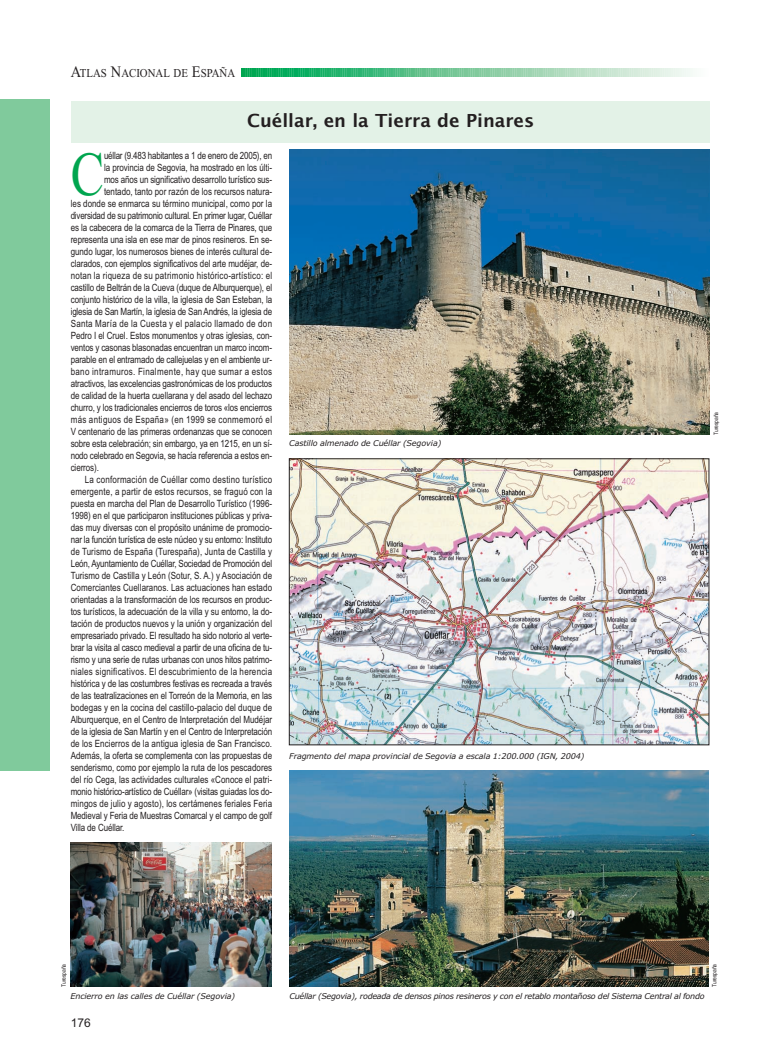
<style>
.page{position:relative;width:766px;height:1063px;background:#fff}
.page>*{position:absolute;margin:0;border:0;box-sizing:border-box;transform-origin:0 0}
.t1{font:62.4px "Times New Roman";color:#00a54f;scale:.8 1}
.t2{font:600 18px "Lucida Sans";color:#231f20}
.t3{font:12px "Times New Roman";color:#231f20;scale:.9 1}
.t4{font:12px "Arial";color:#231f20}
.t5{font:10px "Arial";letter-spacing:-.01em;color:#231f20;scale:.8 1}
.t6{font:10px "Arial";letter-spacing:.01em;color:#231f20;scale:.8 1}
.t7{font:10px "Arial";letter-spacing:.025em;color:#231f20;scale:.8 1}
.t8{font:10px "Arial";letter-spacing:.015em;color:#231f20;scale:.8 1}
.t9{font:10px "Arial";letter-spacing:.035em;color:#231f20;scale:.8 1}
.t10{font:10px "Arial";letter-spacing:.03em;color:#231f20;scale:.8 1}
.t11{font:10px "Arial";letter-spacing:.02em;color:#231f20;scale:.8 1}
.t12{font:10px "Arial";letter-spacing:.04em;color:#231f20;scale:.8 1}
.t13{font:italic 8px "Verdana";letter-spacing:-.015em;color:#231f20}
.t14{font:6px "Arial Narrow";letter-spacing:-.01em;color:#231f20}
.s1{font-size:16px}
</style>
<div class="page">
<svg style="left:241px;top:69px;width:452px;height:8px;background:#79cc9f"></svg>
<div style="left:0;top:99px;width:49px;height:671px;background:#80ca9c"></div>
<div style="left:72px;top:101px;width:637px;height:42px;background:#e3f2e7"></div>
<img style="left:289px;top:150px;width:419px;height:285px">
<img style="left:291px;top:461px;width:415px;height:282px">
<img style="left:289px;top:771px;width:419px;height:216px">
<img style="left:71px;top:843px;width:201px;height:144px">
<p class="t3" style="left:71px;top:69px;width:184px"><span class="s1">A</span>TLAS <span class="s1">N</span>ACIONAL DE <span class="s1">E</span>SPAÑA</p>
<h2 class="t2" style="left:247px;top:113px;width:288px">Cuéllar, en la Tierra de Pinares</h2>
<h1 class="t1" style="left:71px;top:151px;width:43px">C</h1>
<p class="t5" style="left:104px;top:152px;width:211px">uéllar (9.483 habitantes a 1 de enero de 2005), en</p>
<p class="t5" style="left:104px;top:164px;width:211px">la provincia de Segovia, ha mostrado en los últi-</p>
<p class="t5" style="left:104px;top:176px;width:211px">mos años un significativo desarrollo turístico sus-</p>
<p class="t5" style="left:104px;top:188px;width:211px">tentado, tanto por razón de los recursos natura-</p>
<p class="t5" style="left:71px;top:200px;width:253px">les donde se enmarca su término municipal, como por la</p>
<p class="t5" style="left:71px;top:212px;width:253px">diversidad de su patrimonio cultural. En primer lugar, Cuéllar</p>
<p class="t5" style="left:71px;top:224px;width:253px">es la cabecera de la comarca de la Tierra de Pinares, que</p>
<p class="t5" style="left:71px;top:236px;width:253px">representa una isla en ese mar de pinos resineros. En se-</p>
<p class="t5" style="left:71px;top:248px;width:253px">gundo lugar, los numerosos bienes de interés cultural de-</p>
<p class="t5" style="left:71px;top:260px;width:253px">clarados, con ejemplos significativos del arte mudéjar, de-</p>
<p class="t7" style="left:71px;top:272px;width:253px">notan la riqueza de su patrimonio histórico-artístico: el</p>
<p class="t5" style="left:71px;top:284px;width:253px">castillo de Beltrán de la Cueva (duque de Alburquerque), el</p>
<p class="t5" style="left:71px;top:296px;width:253px">conjunto histórico de la villa, la iglesia de San Esteban, la</p>
<p class="t5" style="left:71px;top:308px;width:253px">iglesia de San Martín, la iglesia de San Andrés, la iglesia de</p>
<p class="t9" style="left:71px;top:320px;width:253px">Santa María de la Cuesta y el palacio llamado de don</p>
<p class="t5" style="left:71px;top:332px;width:253px">Pedro I el Cruel. Estos monumentos y otras iglesias, con-</p>
<p class="t5" style="left:71px;top:344px;width:253px">ventos y casonas blasonadas encuentran un marco incom-</p>
<p class="t5" style="left:71px;top:356px;width:253px">parable en el entramado de callejuelas y en el ambiente ur-</p>
<p class="t12" style="left:71px;top:368px;width:253px">bano intramuros. Finalmente, hay que sumar a estos</p>
<p class="t5" style="left:71px;top:380px;width:253px">atractivos, las excelencias gastronómicas de los productos</p>
<p class="t5" style="left:71px;top:392px;width:253px">de calidad de la huerta cuellarana y del asado del lechazo</p>
<p class="t5" style="left:71px;top:404px;width:253px">churro, y los tradicionales encierros de toros «los encierros</p>
<p class="t9" style="left:71px;top:416px;width:253px">más antiguos de España» (en 1999 se conmemoró el</p>
<p class="t5" style="left:71px;top:428px;width:253px">V centenario de las primeras ordenanzas que se conocen</p>
<p class="t5" style="left:71px;top:440px;width:253px">sobre esta celebración; sin embargo, ya en 1215, en un sí-</p>
<p class="t5" style="left:71px;top:452px;width:253px">nodo celebrado en Segovia, se hacía referencia a estos en-</p>
<p class="t5" style="left:71px;top:464px;width:37px">cierros).</p>
<p class="t7" style="left:85px;top:476px;width:235px">La conformación de Cuéllar como destino turístico</p>
<p class="t11" style="left:71px;top:488px;width:253px">emergente, a partir de estos recursos, se fraguó con la</p>
<p class="t5" style="left:71px;top:500px;width:253px">puesta en marcha del Plan de Desarrollo Turístico (1996-</p>
<p class="t5" style="left:71px;top:512px;width:253px">1998) en el que participaron instituciones públicas y priva-</p>
<p class="t5" style="left:71px;top:524px;width:253px">das muy diversas con el propósito unánime de promocio-</p>
<p class="t5" style="left:71px;top:536px;width:253px">nar la función turística de este núcleo y su entorno: Instituto</p>
<p class="t8" style="left:71px;top:548px;width:253px">de Turismo de España (Turespaña), Junta de Castilla y</p>
<p class="t5" style="left:71px;top:560px;width:253px">León, Ayuntamiento de Cuéllar, Sociedad de Promoción del</p>
<p class="t5" style="left:71px;top:572px;width:253px">Turismo de Castilla y León (Sotur, S. A.) y Asociación de</p>
<p class="t6" style="left:71px;top:584px;width:253px">Comerciantes Cuellaranos. Las actuaciones han estado</p>
<p class="t5" style="left:71px;top:596px;width:253px">orientadas a la transformación de los recursos en produc-</p>
<p class="t5" style="left:71px;top:608px;width:253px">tos turísticos, la adecuación de la villa y su entorno, la do-</p>
<p class="t5" style="left:71px;top:620px;width:253px">tación de productos nuevos y la unión y organización del</p>
<p class="t5" style="left:71px;top:632px;width:253px">empresariado privado. El resultado ha sido notorio al verte-</p>
<p class="t5" style="left:71px;top:644px;width:253px">brar la visita al casco medieval a partir de una oficina de tu-</p>
<p class="t5" style="left:71px;top:656px;width:253px">rismo y una serie de rutas urbanas con unos hitos patrimo-</p>
<p class="t10" style="left:71px;top:668px;width:253px">niales significativos. El descubrimiento de la herencia</p>
<p class="t5" style="left:71px;top:680px;width:253px">histórica y de las costumbres festivas es recreada a través</p>
<p class="t5" style="left:71px;top:692px;width:253px">de las teatralizaciones en el Torreón de la Memoria, en las</p>
<p class="t6" style="left:71px;top:704px;width:253px">bodegas y en la cocina del castillo-palacio del duque de</p>
<p class="t5" style="left:71px;top:716px;width:253px">Alburquerque, en el Centro de Interpretación del Mudéjar</p>
<p class="t5" style="left:71px;top:728px;width:253px">de la iglesia de San Martín y en el Centro de Interpretación</p>
<p class="t6" style="left:71px;top:740px;width:253px">de los Encierros de la antigua iglesia de San Francisco.</p>
<p class="t5" style="left:71px;top:752px;width:253px">Además, la oferta se complementa con las propuestas de</p>
<p class="t5" style="left:71px;top:764px;width:253px">senderismo, como por ejemplo la ruta de los pescadores</p>
<p class="t5" style="left:71px;top:776px;width:253px">del río Cega, las actividades culturales «Conoce el patri-</p>
<p class="t5" style="left:71px;top:788px;width:253px">monio histórico-artístico de Cuéllar» (visitas guiadas los do-</p>
<p class="t8" style="left:71px;top:800px;width:253px">mingos de julio y agosto), los certámenes feriales Feria</p>
<p class="t5" style="left:71px;top:812px;width:253px">Medieval y Feria de Muestras Comarcal y el campo de golf</p>
<p class="t5" style="left:71px;top:824px;width:69px">Villa de Cuéllar.</p>
<p class="t13" style="left:289px;top:440px;width:154px">Castillo almenado de Cuéllar (Segovia)</p>
<p class="t13" style="left:289px;top:753px;width:297px">Fragmento del mapa provincial de Segovia a escala 1:200.000 (IGN, 2004)</p>
<p class="t14" style="left:713px;top:435px;width:24px;rotate:-90deg">Turespaña</p>
<p class="t14" style="left:61px;top:987px;width:24px;rotate:-90deg">Turespaña</p>
<p class="t13" style="left:70px;top:993px;width:166px">Encierro en las calles de Cuéllar (Segovia)</p>
<p class="t4" style="left:71px;top:1018px;width:22px">176</p>
<p class="t13" style="left:289px;top:992px;width:416px">Cuéllar (Segovia), rodeada de densos pinos resineros y con el retablo montañoso del Sistema Central al fondo</p>
<p class="t14" style="left:712px;top:987px;width:24px;rotate:-90deg">Turespaña</p>
</div>
